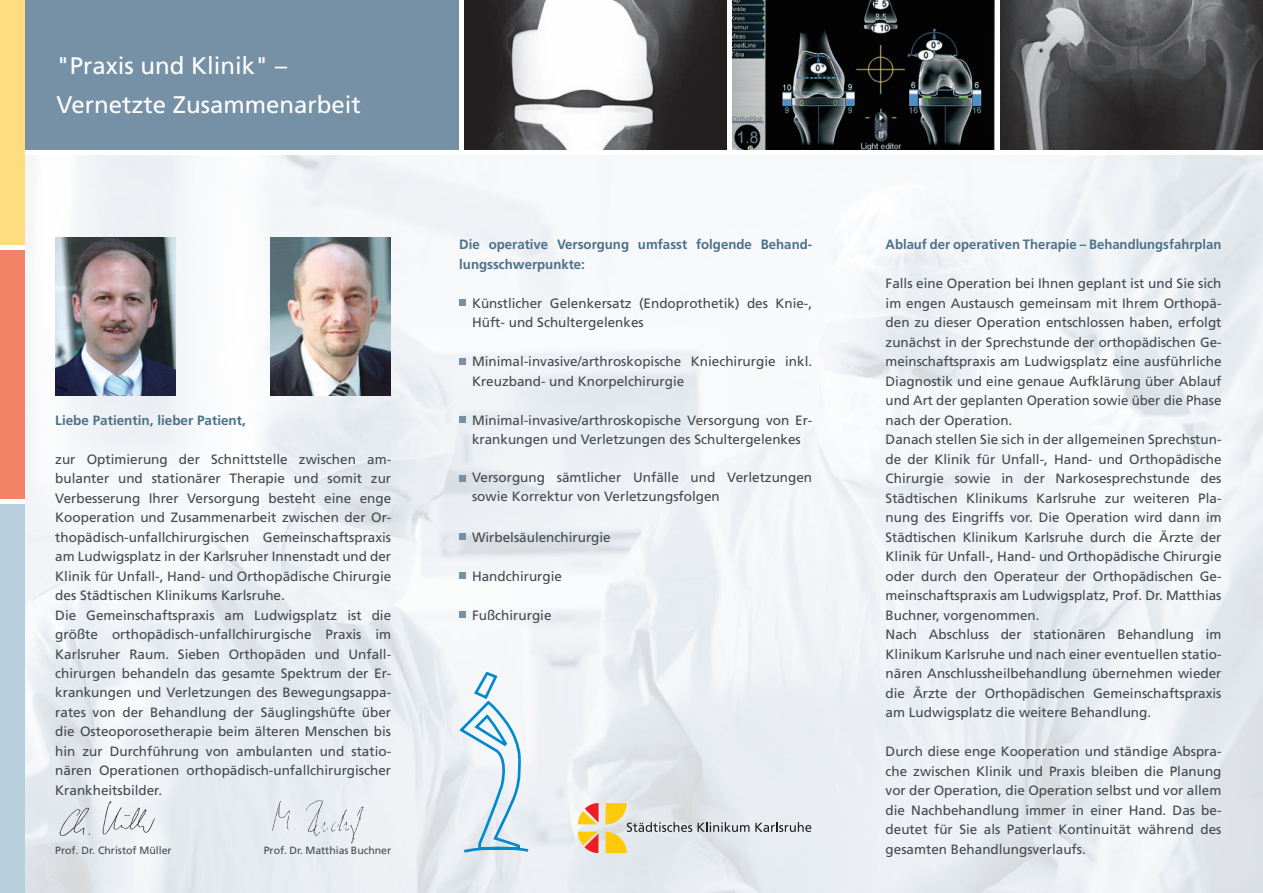
<style>
.page{position:relative;width:1263px;height:893px;background:#fff}
.page>*{position:absolute;margin:0;border:0;box-sizing:border-box;transform-origin:0 0}
.t1{font:24px/39px "Frutiger";color:#fff}
.t2{font:13.5px/19.5px "Frutiger";color:#41494e}
.t3{font:700 13.5px/19.5px "Frutiger";color:#4b7189}
.t4{font:10.5px "Frutiger";color:#41494e}
</style>
<div class="page">
<img style="left:24px;top:154px;width:1239px;height:739px">
<div style="left:459px;top:300px;width:7px;height:6px;background:#7691a6"></div>
<div style="left:459px;top:358px;width:7px;height:6px;background:#7691a6"></div>
<div style="left:459px;top:417px;width:7px;height:6px;background:#7691a6"></div>
<div style="left:459px;top:475px;width:7px;height:7px;background:#7691a6"></div>
<div style="left:459px;top:534px;width:7px;height:6px;background:#7691a6"></div>
<div style="left:459px;top:573px;width:7px;height:6px;background:#7691a6"></div>
<div style="left:459px;top:612px;width:7px;height:6px;background:#7691a6"></div>
<svg style="left:459px;top:672px;width:69px;height:181px"></svg>
<img style="left:464px;top:0;width:799px;height:150px">
<img style="left:55px;top:238px;width:120px;height:158px">
<img style="left:270px;top:238px;width:120px;height:158px">
<div style="left:10px;top:0;width:452px;height:152px;background:#7691a6"></div>
<img style="left:53px;top:799px;width:109px;height:40px">
<hr style="left:995px;top:0;width:4px;height:151px;background:#fff">
<div style="left:727px;top:0;width:5px;height:151px;background:#fff"></div>
<hr style="left:18px;top:150px;width:1245px;height:4px;background:#fff">
<hr style="left:459px;top:0;width:4px;height:150px;background:#fff">
<div style="left:0;top:0;width:24px;height:247px;background:#ffdc7e"></div>
<div style="left:0;top:247px;width:24px;height:254px;background:#f48465"></div>
<div style="left:0;top:501px;width:24px;height:392px;background:#b7cfdd"></div>
<hr style="left:0;top:245px;width:24px;height:4px;background:#fff">
<hr style="left:0;top:499px;width:24px;height:4px;background:#fff">
<div style="left:266px;top:784px;width:120px;height:62px;background:#eaeef2"></div>
<svg style="left:578px;top:832px;width:20px;height:21px"></svg>
<svg style="left:578px;top:803px;width:20px;height:21px"></svg>
<svg style="left:605px;top:803px;width:144px;height:50px"></svg>
<svg style="left:755px;top:822px;width:56px;height:10px"></svg>
<h1 class="t1" style="left:56px;top:45px;width:306px">"Praxis und Klinik" –<br>Vernetzte Zusammenarbeit</h1>
<p class="t3" style="left:55px;top:410px;width:192px">Liebe Patientin, lieber Patient,</p>
<p class="t2" style="left:55px;top:449px;width:337px">zur Optimierung der Schnittstelle zwischen am&shy;bulanter und stationärer Therapie und somit zur Verbesserung Ihrer Versorgung besteht eine enge Kooperation und Zusammenarbeit zwischen der Or&shy;thopädisch-unfallchirurgischen Gemeinschaftspraxis am Ludwigsplatz in der Karlsruher Innenstadt und der Klinik für Unfall-, Hand- und Orthopädische Chirurgie des Städtischen Klinikums Karlsruhe.<br>Die Gemeinschaftspraxis am Ludwigsplatz ist die größte orthopädisch-unfallchirurgische Praxis im Karlsruher Raum. Sieben Orthopäden und Unfall&shy;chirurgen behandeln das gesamte Spektrum der Er&shy;krankungen und Verletzungen des Bewegungsappa&shy;rates von der Behandlung der Säuglingshüfte über die Osteoporosetherapie beim älteren Menschen bis hin zur Durchführung von ambulanten und statio&shy;nären Operationen orthopädisch-unfallchirurgischer Krankheitsbilder.</p>
<p class="t4" style="left:55px;top:844px;width:118px">Prof. Dr. Christof Müller</p>
<p class="t4" style="left:264px;top:844px;width:129px">Prof. Dr. Matthias Buchner</p>
<p class="t3" style="left:459px;top:234px;width:354px">Die operative Versorgung umfasst folgende Behand&shy;lungsschwerpunkte:</p>
<p class="t2" style="left:472px;top:293px;width:342px">Künstlicher Gelenkersatz (Endoprothetik) des Knie-,<br>Hüft- und Schultergelenkes</p>
<p class="t2" style="left:472px;top:351px;width:342px">Minimal-invasive/arthroskopische Kniechirurgie inkl.<br>Kreuzband- und Knorpelchirurgie</p>
<p class="t2" style="left:472px;top:410px;width:342px">Minimal-invasive/arthroskopische Versorgung von Er&shy;krankungen und Verletzungen des Schultergelenkes</p>
<p class="t2" style="left:472px;top:467px;width:342px">Versorgung sämtlicher Unfälle und Verletzungen sowie Korrektur von Verletzungsfolgen</p>
<p class="t2" style="left:472px;top:527px;width:140px">Wirbelsäulenchirurgie</p>
<p class="t2" style="left:472px;top:566px;width:92px">Handchirurgie</p>
<p class="t2" style="left:472px;top:605px;width:81px">Fußchirurgie</p>
<p class="t3" style="left:885px;top:234px;width:337px">Ablauf der operativen Therapie – Behandlungsfahrplan</p>
<p class="t2" style="left:885px;top:273px;width:337px">Falls eine Operation bei Ihnen geplant ist und Sie sich im engen Austausch gemeinsam mit Ihrem Orthopä&shy;den zu dieser Operation entschlossen haben, erfolgt zunächst in der Sprechstunde der orthopädischen Ge&shy;meinschaftspraxis am Ludwigsplatz eine ausführliche Diagnostik und eine genaue Aufklärung über Ablauf und Art der geplanten Operation sowie über die Phase nach der Operation.<br>Danach stellen Sie sich in der allgemeinen Sprechstun&shy;de der Klinik für Unfall-, Hand- und Orthopädische Chirurgie sowie in der Narkosesprechstunde des Städtischen Klinikums Karlsruhe zur weiteren Pla&shy;nung des Eingriffs vor. Die Operation wird dann im Städtischen Klinikum Karlsruhe durch die Ärzte der Klinik für Unfall-, Hand- und Orthopädische Chirurgie oder durch den Operateur der Orthopädischen Ge&shy;meinschaftspraxis am Ludwigsplatz, Prof. Dr. Matthias Buchner, vorgenommen.<br>Nach Abschluss der stationären Behandlung im Klinikum Karlsruhe und nach einer eventuellen statio&shy;nären Anschlussheilbehandlung übernehmen wieder die Ärzte der Orthopädischen Gemeinschaftspraxis am Ludwigsplatz die weitere Behandlung.</p>
<p class="t2" style="left:885px;top:741px;width:337px;text-align:justify">Durch diese enge Kooperation und ständige Abspra&shy;che zwischen Klinik und Praxis bleiben die Planung vor der Operation, die Operation selbst und vor allem die Nachbehandlung immer in einer Hand. Das be&shy;deutet für Sie als Patient Kontinuität während des gesamten Behandlungsverlaufs.</p>
</div>
